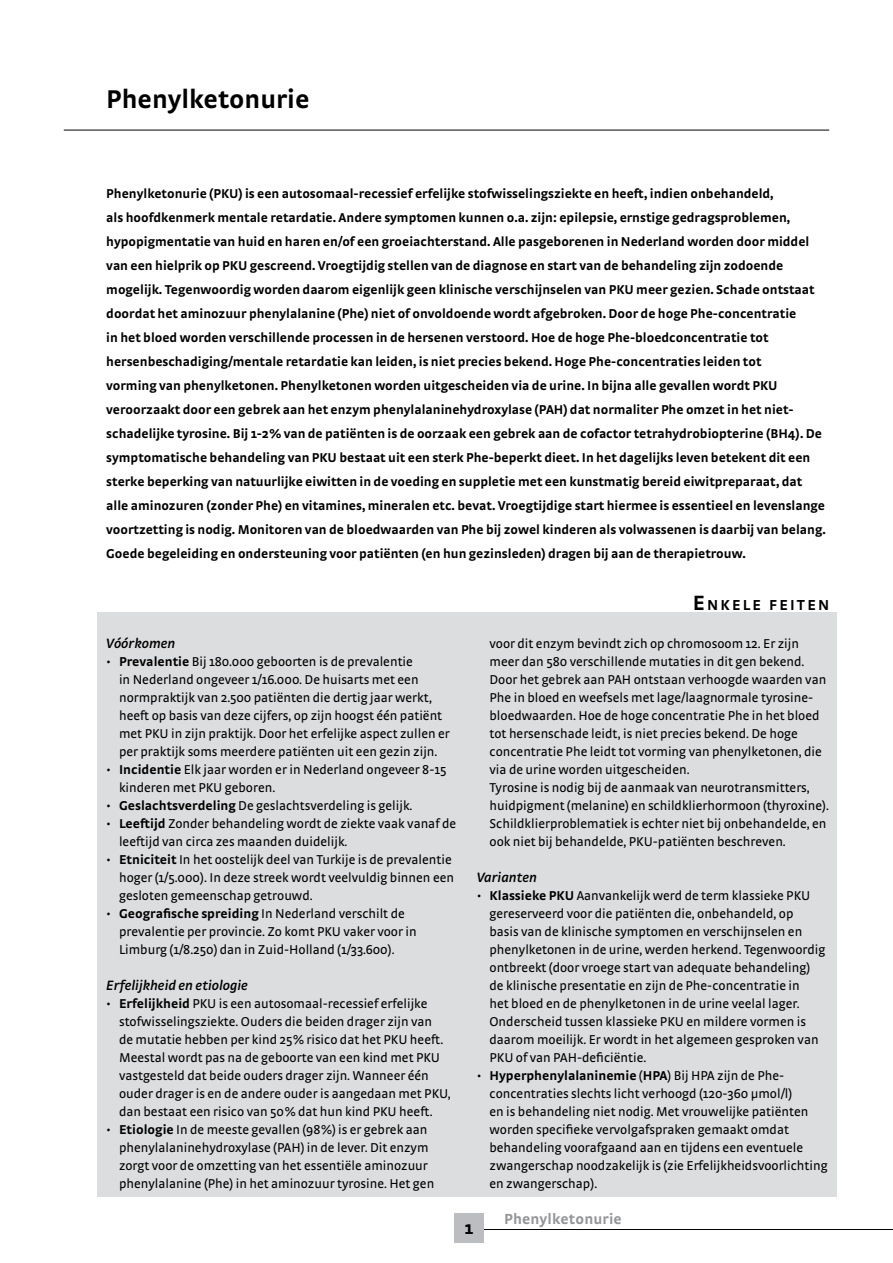
<style>
.page{position:relative;width:893px;height:1263px;background:#fff}
.page>*{position:absolute;margin:0;border:0;box-sizing:border-box;transform-origin:0 0}
.t1{font:700 27px "Strada";color:#000}
.t2{font:700 18.6px "Strada";color:#000}
.t3{font:700 15.3px "Strada";letter-spacing:.005em;color:#939598}
.t4{font:700 15.15px "Strada";letter-spacing:.145em;color:#000}
.t5{font:italic 600 14.25px "Strada";color:#000}
.t6{font:13.5px/18px "Strada";color:#000}
.t7{font:700 13.5px/24px "Strada";color:#000}
.s1{font-size:21.75px}
.s2{font-weight:700}
</style>
<div class="page">
<hr style="left:457px;top:1229px;width:436px;height:1px;background:#000">
<div style="left:454px;top:1213px;width:29px;height:30px;background:#bcbdc0"></div>
<hr style="left:64px;top:130px;width:765px;height:1px;background:#000">
<div style="left:97px;top:612px;width:740px;height:584px;background:#dcddde"></div>
<h1 class="t1" style="left:106px;top:83px;width:205px">Phenylketonurie</h1>
<p class="t7" style="left:106px;top:181px;width:721px">Phenylketonurie (PKU) is een autosomaal-recessief erfelijke stofwisselingsziekte en heeft, indien onbehandeld,<br>als hoofdkenmerk mentale retardatie. Andere symptomen kunnen o.a. zijn: epilepsie, ernstige gedragsproblemen, hypopigmentatie van huid en haren en/of een groeiachterstand. Alle pasgeborenen in Nederland worden door middel van een hielprik op PKU gescreend. Vroegtijdig stellen van de diagnose en start van de behandeling zijn zodoende mogelijk. Tegenwoordig worden daarom eigenlijk geen klinische verschijnselen van PKU meer gezien. Schade ontstaat doordat het aminozuur phenylalanine (Phe) niet of onvoldoende wordt afgebroken. Door de hoge Phe-concentratie<br>in het bloed worden verschillende processen in de hersenen verstoord. Hoe de hoge Phe-bloedconcentratie tot hersenbeschadiging/mentale retardatie kan leiden, is niet precies bekend. Hoge Phe-concentraties leiden tot<br>vorming van phenylketonen. Phenylketonen worden uitgescheiden via de urine. In bijna alle gevallen wordt PKU veroorzaakt door een gebrek aan het enzym phenylalaninehydroxylase (PAH) dat normaliter Phe omzet in het niet&shy;schadelijke tyrosine. Bij 1-2% van de patiënten is de oorzaak een gebrek aan de cofactor tetrahydrobiopterine (BH4). De symptomatische behandeling van PKU bestaat uit een sterk Phe-beperkt dieet. In het dagelijks leven betekent dit een sterke beperking van natuurlijke eiwitten in de voeding en suppletie met een kunstmatig bereid eiwitpreparaat, dat alle aminozuren (zonder Phe) en vitamines, mineralen etc. bevat. Vroegtijdige start hiermee is essentieel en levenslange voortzetting is nodig. Monitoren van de bloedwaarden van Phe bij zowel kinderen als volwassenen is daarbij van belang.<br>Goede begeleiding en ondersteuning voor patiënten (en hun gezinsleden) dragen bij aan de therapietrouw.</p>
<p class="t4" style="left:693px;top:596px;width:138px"><span class="s1">E</span>NKE LE FE ITEN</p>
<p class="t5" style="left:106px;top:635px;width:71px">Vóórkomen</p>
<p class="t6" style="left:119px;top:652px;width:332px;text-indent:-13px">• <span class="s2">Prevalentie</span> Bij 180.000 geboorten is de prevalentie<br>in Nederland ongeveer 1/16.000. De huisarts met een normpraktijk van 2.500 patiënten die dertig jaar werkt, heeft op basis van deze cijfers, op zijn hoogst één patiënt met PKU in zijn praktijk. Door het erfelijke aspect zullen er per praktijk soms meerdere patiënten uit een gezin zijn.</p>
<p class="t6" style="left:119px;top:760px;width:329px;text-indent:-13px">• <span class="s2">Incidentie</span> Elk jaar worden er in Nederland ongeveer 8-15 kinderen met PKU geboren.</p>
<p class="t6" style="left:106px;top:796px;width:308px">• <span class="s2">Geslachtsverdeling</span> De geslachtsverdeling is gelijk.</p>
<p class="t6" style="left:119px;top:814px;width:339px;text-indent:-13px">• <span class="s2">Leeftijd</span> Zonder behandeling wordt de ziekte vaak vanaf de leeftijd van circa zes maanden duidelijk.</p>
<p class="t6" style="left:119px;top:850px;width:337px;text-indent:-13px">• <span class="s2">Etniciteit</span> In het oostelijk deel van Turkije is de prevalentie hoger(1/5.000). In deze streek wordt veelvuldig binnen een gesloten gemeenschap getrouwd.</p>
<p class="t6" style="left:119px;top:904px;width:299px;text-indent:-13px">• <span class="s2">Geografische spreiding</span> In Nederland verschilt de prevalentie per provincie. Zo komt PKU vaker voor in<br>Limburg (1/8.250) dan in Zuid-Holland (1/33.600).</p>
<p class="t5" style="left:106px;top:977px;width:143px">Erfelijkheid en etiologie</p>
<p class="t6" style="left:119px;top:994px;width:333px;text-indent:-13px">• <span class="s2">Erfelijkheid</span> PKU is een autosomaal-recessief erfelijke stofwisselingsziekte. Ouders die beiden drager zijn van<br>de mutatie hebben per kind 25% risico dat het PKU heeft.<br>Meestal wordt pas na de geboorte van een kind met PKU vastgesteld dat beide ouders drager zijn. Wanneer één ouder drager is en de andere ouder is aangedaan met PKU, dan bestaat een risico van 50% dat hun kind PKU heeft.</p>
<p class="t6" style="left:119px;top:1120px;width:317px;text-indent:-13px">• <span class="s2">Etiologie</span> In de meeste gevallen (98%)is er gebrek aan phenylalaninehydroxylase (PAH)in de lever. Dit enzym zorgt voor de omzetting van het essentiële aminozuur phenylalanine (Phe)in het aminozuur tyrosine. Het gen</p>
<p class="t6" style="left:489px;top:634px;width:341px">voor dit enzym bevindt zich op chromosoom 12. Er zijn meer dan 580 verschillende mutaties in dit gen bekend.<br>Door het gebrek aan PAH ontstaan verhoogde waarden van Phe in bloed en weefsels met lage/laagnormale tyrosine&shy;bloedwaarden. Hoe de hoge concentratie Phe in het bloed tot hersenschade leidt, is niet precies bekend. De hoge concentratie Phe leidt tot vorming van phenylketonen, die via de urine worden uitgescheiden.<br>Tyrosine is nodig bij de aanmaak van neurotransmitters, huidpigment(melanine) en schildklierhormoon (thyroxine).<br>Schildklierproblematiek is echter niet bij onbehandelde, en ook niet bij behandelde, PKU-patiënten beschreven.</p>
<p class="t5" style="left:477px;top:869px;width:62px">Varianten</p>
<p class="t6" style="left:489px;top:886px;width:338px;text-indent:-13px">• <span class="s2">Klassieke PKU</span> Aanvankelijk werd de term klassieke PKU gereserveerd voor die patiënten die, onbehandeld, op basis van de klinische symptomen en verschijnselen en phenylketonen in de urine, werden herkend. Tegenwoordig ontbreekt(door vroege start van adequate behandeling) de klinische presentatie en zijn de Phe-concentratie in<br>het bloed en de phenylketonen in de urine veelal lager.<br>Onderscheid tussen klassieke PKU en mildere vormen is daarom moeilijk. Er wordt in het algemeen gesproken van PKU of van PAH-deficiëntie.</p>
<p class="t6" style="left:489px;top:1066px;width:340px;text-indent:-13px">• <span class="s2">Hyperphenylalaninemie</span> (<span class="s2">HPA</span>) Bij HPA zijn de Phe&shy;concentraties slechts licht verhoogd (120-360 µmol/l)<br>en is behandeling niet nodig. Met vrouwelijke patiënten worden specifieke vervolgafspraken gemaakt omdat behandeling voorafgaand aan en tijdens een eventuele zwangerschap noodzakelijk is (zie Erfelijkheidsvoorlichting en zwangerschap).</p>
<h2 class="t2" style="left:465px;top:1216px;width:10px">1</h2>
<p class="t3" style="left:504px;top:1210px;width:119px">Phenylketonurie</p>
</div>
